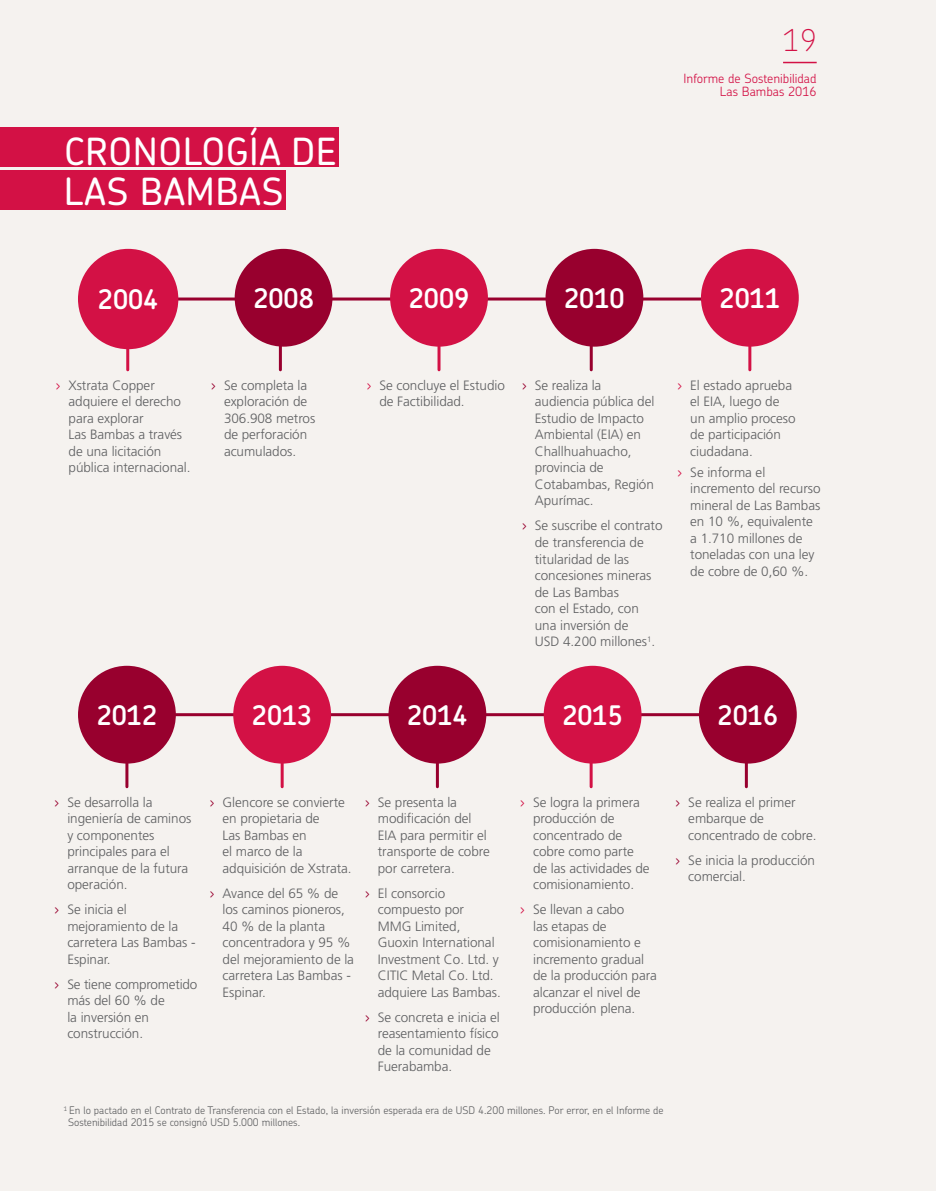
<style>
.page{position:relative;width:936px;height:1191px;background:#fff}
.page>*{position:absolute;margin:0;border:0;box-sizing:border-box;transform-origin:0 0}
.t1{font:500 37.5px/39.6px "Chevin Pro";letter-spacing:.015em;color:#fff}
.t2{font:100 30px "Chevin Pro";color:#d31145}
.t3{font:600 27px "Chevin Pro";color:#fff}
.t4{font:300 13.5px/16.5px "Frutiger LT Std";letter-spacing:-.005em;color:#5e5f61}
.t5{font:300 12.75px/12.8px "Chevin Pro";color:#d31145;text-align:right}
.t6{font:300 10.5px/12px "Chevin Pro";color:#5e5f61}
.s1{font-family:"Chevin Pro";color:#d31145}
.s2{font-family:"Chevin Pro";color:#98002e}
</style>
<div class="page">
<div style="left:0;top:0;width:935px;height:1190px;background:#f5f2ef"></div>
<hr style="left:109px;top:297px;width:639px;height:3px;background:#98002e">
<hr style="left:126px;top:340px;width:3px;height:30px;background:#d31145">
<div style="left:78px;top:249px;width:100px;height:100px;background:#d31145;border-radius:50%"></div>
<hr style="left:437px;top:340px;width:3px;height:30px;background:#d31145">
<div style="left:390px;top:249px;width:98px;height:98px;background:#d31145;border-radius:50%"></div>
<hr style="left:589px;top:340px;width:3px;height:30px;background:#98002e">
<div style="left:545px;top:249px;width:98px;height:98px;background:#98002e;border-radius:50%"></div>
<hr style="left:748px;top:340px;width:3px;height:30px;background:#d31145">
<div style="left:701px;top:249px;width:97px;height:98px;background:#d31145;border-radius:50%"></div>
<hr style="left:279px;top:340px;width:3px;height:30px;background:#98002e">
<div style="left:235px;top:249px;width:97px;height:98px;background:#98002e;border-radius:50%"></div>
<hr style="left:118px;top:713px;width:639px;height:3px;background:#98002e">
<hr style="left:436px;top:756px;width:3px;height:30px;background:#98002e">
<div style="left:388px;top:666px;width:98px;height:97px;background:#98002e;border-radius:50%"></div>
<hr style="left:589px;top:756px;width:3px;height:30px;background:#d31145">
<div style="left:543px;top:666px;width:98px;height:97px;background:#d31145;border-radius:50%"></div>
<hr style="left:744px;top:756px;width:3px;height:30px;background:#98002e">
<div style="left:699px;top:666px;width:97px;height:97px;background:#98002e;border-radius:50%"></div>
<hr style="left:280px;top:756px;width:3px;height:30px;background:#d31145">
<div style="left:233px;top:666px;width:98px;height:97px;background:#d31145;border-radius:50%"></div>
<hr style="left:125px;top:756px;width:3px;height:30px;background:#98002e">
<div style="left:78px;top:666px;width:98px;height:97px;background:#98002e;border-radius:50%"></div>
<div style="left:0;top:128px;width:339px;height:39px;background:#d31145"></div>
<div style="left:0;top:170px;width:286px;height:39px;background:#d31145"></div>
<hr style="left:783px;top:62px;width:33px;height:1px;background:#d31145">
<h2 class="t2" style="left:783px;top:30px;width:35px">19</h2>
<h1 class="t1" style="left:64px;top:136px;width:274px">CRONOLOGÍA DE<br>LAS BAMBAS</h1>
<p class="t5" style="left:683px;top:74px;width:135px">Informe de Sostenibilidad<br>Las Bambas 2016</p>
<h3 class="t3" style="left:98px;top:290px;width:62px">2004</h3>
<h3 class="t3" style="left:409px;top:289px;width:62px">2009</h3>
<h3 class="t3" style="left:564px;top:289px;width:62px">2010</h3>
<h3 class="t3" style="left:719px;top:289px;width:62px">2011</h3>
<h3 class="t3" style="left:253px;top:289px;width:62px">2008</h3>
<p class="t4" style="left:69px;top:378px;width:123px;text-indent:-13px"><span class="s1">›</span> Xstrata Copper adquiere el derecho para explorar<br>Las Bambas a través de una licitación pública internacional.</p>
<p class="t4" style="left:224px;top:378px;width:93px;text-indent:-13px"><span class="s2">›</span> Se completa la exploración de<br>306.908 metros de perforación acumulados.</p>
<p class="t4" style="left:379px;top:378px;width:127px;text-indent:-13px"><span class="s1">›</span> Se concluye el Estudio de Factibilidad.</p>
<p class="t4" style="left:535px;top:378px;width:121px;text-indent:-13px"><span class="s2">›</span> Se realiza la audiencia pública del<br>Estudio de Impacto<br>Ambiental (EIA) en<br>Challhuahuacho, provincia de<br>Cotabambas, Región<br>Apurímac.</p>
<p class="t4" style="left:535px;top:518px;width:129px;text-indent:-13px"><span class="s2">›</span> Se suscribe el contrato de transferencia de titularidad de las concesiones mineras de Las Bambas<br>con el Estado, con una inversión de<br>USD 4.200 millones<sup>1</sup>.</p>
<p class="t4" style="left:690px;top:378px;width:107px;text-indent:-13px"><span class="s1">›</span> El estado aprueba el EIA, luego de un amplio proceso de participación ciudadana.</p>
<p class="t4" style="left:690px;top:464px;width:132px;text-indent:-13px"><span class="s1">›</span> Se informa el incremento del recurso mineral de Las Bambas en 10 %, equivalente a 1.710 millones de toneladas con una ley de cobre de 0,60 %.</p>
<h3 class="t3" style="left:97px;top:705px;width:62px">2012</h3>
<h3 class="t3" style="left:407px;top:705px;width:62px">2014</h3>
<h3 class="t3" style="left:252px;top:705px;width:62px">2013</h3>
<h3 class="t3" style="left:717px;top:705px;width:62px">2016</h3>
<h3 class="t3" style="left:562px;top:705px;width:62px">2015</h3>
<p class="t4" style="left:67px;top:794px;width:125px;text-indent:-13px"><span class="s2">›</span> Se desarrolla la ingeniería de caminos y componentes principales para el arranque de la futura operación.</p>
<p class="t4" style="left:67px;top:902px;width:130px;text-indent:-13px"><span class="s2">›</span> Se inicia el mejoramiento de la carretera Las Bambas -<br>Espinar.</p>
<p class="t4" style="left:67px;top:976px;width:131px;text-indent:-13px"><span class="s2">›</span> Se tiene comprometido más del 60 % de<br>la inversión en construcción.</p>
<p class="t4" style="left:222px;top:794px;width:131px;text-indent:-13px"><span class="s2">›</span> Glencore se convierte en propietaria de<br>Las Bambas en<br>el marco de la adquisición de Xstrata.</p>
<p class="t4" style="left:222px;top:885px;width:133px;text-indent:-13px"><span class="s2">›</span> Avance del 65 % de los caminos pioneros,<br>40 % de la planta concentradora y 95 % del mejoramiento de la carretera Las Bambas -<br>Espinar.</p>
<p class="t4" style="left:378px;top:794px;width:113px;text-indent:-13px"><span class="s2">›</span> Se presenta la modificación del<br>EIA para permitir el transporte de cobre por carretera.</p>
<p class="t4" style="left:378px;top:885px;width:124px;text-indent:-13px"><span class="s2">›</span> El consorcio compuesto por<br>MMG Limited,<br>Guoxin International<br>Investment Co. Ltd. y<br>CITIC Metal Co. Ltd. adquiere Las Bambas.</p>
<p class="t4" style="left:378px;top:1009px;width:124px;text-indent:-13px"><span class="s2">›</span> Se concreta e inicia el reasentamiento físico de la comunidad de<br>Fuerabamba.</p>
<p class="t4" style="left:533px;top:794px;width:118px;text-indent:-13px"><span class="s1">›</span> Se logra la primera producción de concentrado de cobre como parte de las actividades de comisionamiento.</p>
<p class="t4" style="left:533px;top:902px;width:125px;text-indent:-13px"><span class="s1">›</span> Se llevan a cabo<br>las etapas de comisionamiento e incremento gradual de la producción para alcanzar el nivel de producción plena.</p>
<p class="t4" style="left:688px;top:794px;width:130px;text-indent:-13px"><span class="s2">›</span> Se realiza el primer embarque de concentrado de cobre.</p>
<p class="t4" style="left:688px;top:852px;width:128px;text-indent:-13px"><span class="s2">›</span> Se inicia la producción comercial.</p>
<p class="t6" style="left:68px;top:1105px;width:597px;text-indent:-4px"><sup>1</sup> En lo pactado en el Contrato de Transferencia con el Estado, la inversión esperada era de USD 4.200 millones. Por error, en el Informe de<br>Sostenibilidad 2015 se consignó USD 5.000 millones.</p>
</div>
